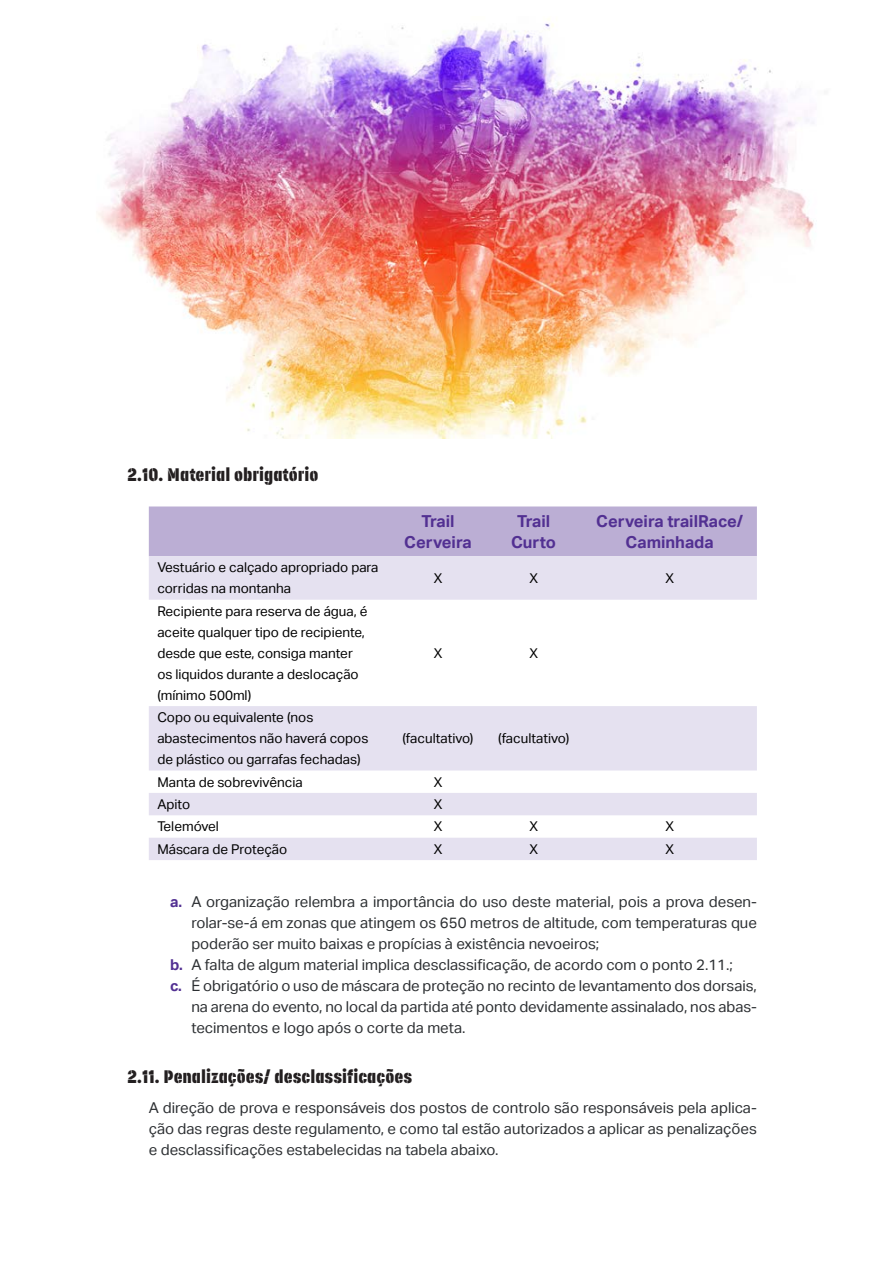
<style>
.page{position:relative;width:893px;height:1263px;background:#fff}
.page>*{position:absolute;margin:0;border:0;box-sizing:border-box;transform-origin:0 0}
.subtitle{font:18px "Korolev Military Stencil";color:#231f20}
.paraTableHeader{font:700 16.5px/21px "Aktiv Grotesk";color:#523092;text-align:center}
.para{font:15px/21px "Aktiv Grotesk";color:#2c2f32;text-align:justify}
.paraTable{font:13.5px/21px "Aktiv Grotesk";color:#000}
.s1{font-weight:700;color:#523092}
</style>
<div class="page">
<div style="left:149px;top:506px;width:608px;height:50px;background:#bbaed4"></div>
<svg style="left:149px;top:556px;width:608px;height:304px;fill:#ece9f4"></svg>
<img style="left:98px;top:19px;width:716px;height:419px">
<p class="subtitle" style="left:128px;top:463px;width:192px">2.10. Material obrigatório</p>
<p class="paraTableHeader" style="left:404px;top:511px;width:69px">Trail<br>Cerveira</p>
<p class="paraTableHeader" style="left:511px;top:511px;width:46px">Trail<br>Curto</p>
<p class="paraTableHeader" style="left:596px;top:511px;width:148px">Cerveira trailRace/<br>Caminhada</p>
<p class="paraTable" style="left:157px;top:557px;width:223px">Vestuário e calçado apropriado para corridas na montanha</p>
<p class="paraTable" style="left:434px;top:568px;width:10px">X</p>
<p class="paraTable" style="left:529px;top:568px;width:10px">X</p>
<p class="paraTable" style="left:665px;top:568px;width:10px">X</p>
<p class="paraTable" style="left:157px;top:600px;width:212px">Recipiente para reserva de água, é aceite qualquer tipo de recipiente, desde que este, consiga manter os liquidos durante a deslocação (mínimo 500ml)</p>
<p class="paraTable" style="left:434px;top:642px;width:10px">X</p>
<p class="paraTable" style="left:529px;top:642px;width:10px">X</p>
<p class="paraTable" style="left:157px;top:707px;width:213px">Copo ou equivalente (nos abastecimentos não haverá copos de plástico ou garrafas fechadas)</p>
<p class="paraTable" style="left:402px;top:728px;width:73px">(facultativo)</p>
<p class="paraTable" style="left:498px;top:728px;width:73px">(facultativo)</p>
<p class="paraTable" style="left:157px;top:771px;width:147px">Manta de sobrevivência</p>
<p class="paraTable" style="left:434px;top:771px;width:10px">X</p>
<p class="paraTable" style="left:157px;top:794px;width:34px">Apito</p>
<p class="paraTable" style="left:434px;top:794px;width:10px">X</p>
<p class="paraTable" style="left:157px;top:816px;width:63px">Telemóvel</p>
<p class="paraTable" style="left:434px;top:816px;width:10px">X</p>
<p class="paraTable" style="left:529px;top:816px;width:10px">X</p>
<p class="paraTable" style="left:665px;top:816px;width:10px">X</p>
<p class="paraTable" style="left:157px;top:838px;width:131px">Máscara de Proteção</p>
<p class="paraTable" style="left:434px;top:838px;width:10px">X</p>
<p class="paraTable" style="left:529px;top:838px;width:10px">X</p>
<p class="paraTable" style="left:665px;top:838px;width:10px">X</p>
<p class="para" style="left:191px;top:891px;width:567px;text-indent:-21px"><span class="s1">a.</span> A organização relembra a importância do uso deste material, pois a prova desen&shy;rolar-se-á em zonas que atingem os 650 metros de altitude, com temperaturas que poderão ser muito baixas e propícias à existência nevoeiros;</p>
<p class="para" style="left:170px;top:954px;width:564px"><span class="s1">b.</span> A falta de algum material implica desclassificação, de acordo com o ponto 2.11.;</p>
<p class="para" style="left:191px;top:975px;width:567px;text-indent:-21px"><span class="s1">c.</span> É obrigatório o uso de máscara de proteção no recinto de levantamento dos dorsais, na arena do evento, no local da partida até ponto devidamente assinalado, nos abas&shy;tecimentos e logo após o corte da meta.</p>
<p class="subtitle" style="left:128px;top:1066px;width:286px">2.11. Penalizações/ desclassificações</p>
<p class="para" style="left:149px;top:1097px;width:610px">A direção de prova e responsáveis dos postos de controlo são responsáveis pela aplica&shy;ção das regras deste regulamento, e como tal estão autorizados a aplicar as penalizações e desclassificações estabelecidas na tabela abaixo.</p>
</div>
